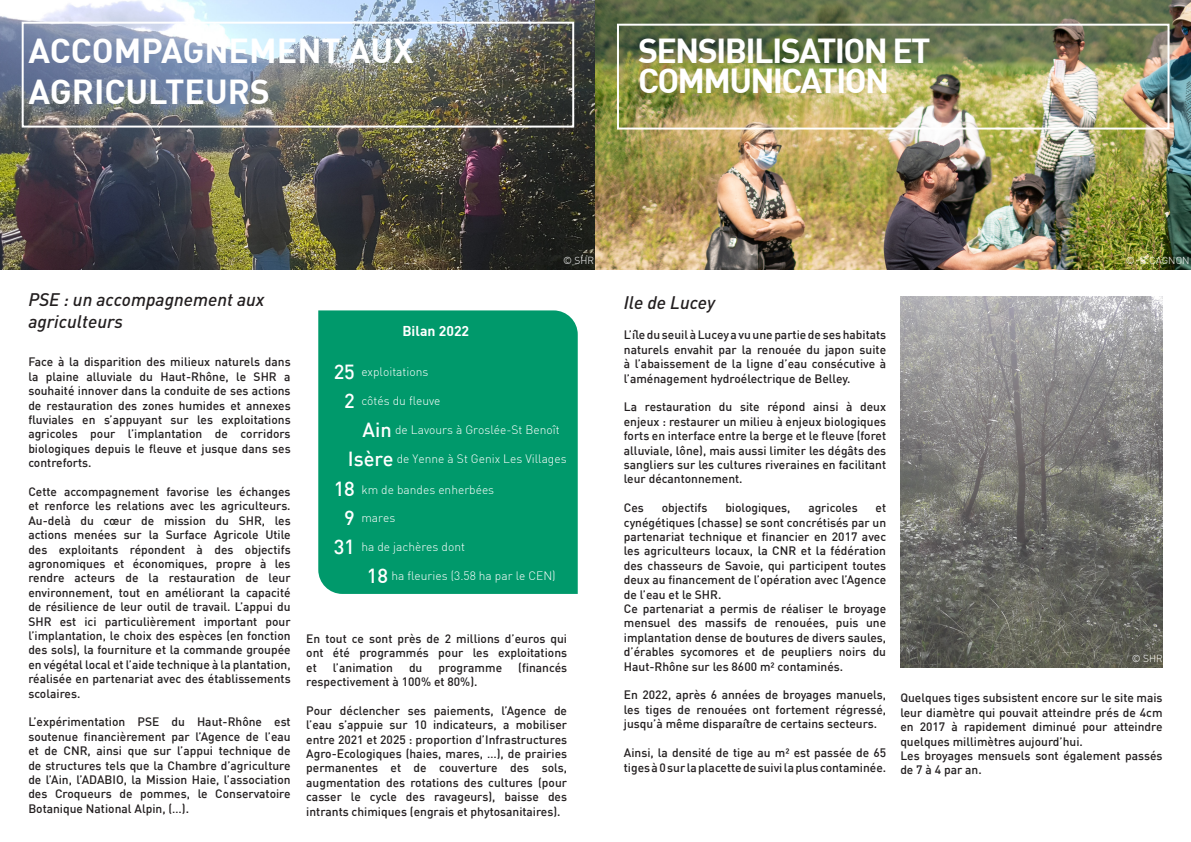
<style>
.page{position:relative;width:1191px;height:842px;background:#fff}
.page>*{position:absolute;margin:0;border:0;box-sizing:border-box;transform-origin:0 0}
.Titre_1{font:700 34px/30px "DIN";letter-spacing:-.05em;color:#fff}
.Titre_1-2{font:700 34px/40.8px "DIN";color:#fff}
.t1{font:500 20px "DIN";color:#fff}
.Titre_2{font:italic 500 18px/21.6px "DIN";color:#231f20}
.t2{font:700 14px "DIN";color:#fff}
.t3{font:500 12px/14.4px "DIN";color:#231f20;text-align:justify}
.t4{font:300 12px "DIN";color:#fff}
.t5{font:300 10px "DIN";color:#fff}
</style>
<div class="page">
<div style="left:318px;top:310px;width:260px;height:284px;background:#00996b"></div>
<img style="left:0;top:0;width:1191px;height:269px">
<div style="left:22px;top:22px;width:552px;height:106px;border:2px solid #fff"></div>
<div style="left:617px;top:24px;width:552px;height:106px;border:2px solid #fff"></div>
<img style="left:900px;top:296px;width:262px;height:372px">
<p class="Titre_1-2" style="left:28px;top:29px;width:387px">ACCOMPAGNEMENT AUX<br>AGRICULTEURS</p>
<p class="Titre_1" style="left:638px;top:34px;width:294px">SENSIBILISATION ET<br>COMMUNICATION</p>
<p class="Titre_2" style="left:28px;top:288px;width:238px">PSE : un accompagnement aux agriculteurs</p>
<p class="t3" style="left:28px;top:354px;width:264px">Face à la disparition des milieux naturels dans la plaine alluviale du Haut-Rhône, le SHR a souhaité innover dans la conduite de ses actions de restauration des zones humides et annexes fluviales en s’appuyant sur les exploitations agricoles pour l’implantation de corridors biologiques depuis le fleuve et jusque dans ses contreforts.</p>
<p class="t3" style="left:28px;top:484px;width:264px">Cette accompagnement favorise les échanges et renforce les relations avec les agriculteurs.<br>Au-delà du cœur de mission du SHR, les actions menées sur la Surface Agricole Utile des exploitants répondent à des objectifs agronomiques et économiques, propre à les rendre acteurs de la restauration de leur environnement, tout en améliorant la capacité de résilience de leur outil de travail. L’appui du SHR est ici particulièrement important pour l’implantation, le choix des espèces (en fonction des sols), la fourniture et la commande groupée en végétal local et l’aide technique à la plantation, réalisée en partenariat avec des établissements scolaires.</p>
<p class="t3" style="left:28px;top:714px;width:264px">L’expérimentation PSE du Haut-Rhône est soutenue financièrement par l’Agence de l’eau et de CNR, ainsi que sur l’appui technique de de structures tels que la Chambre d’agriculture de l’Ain, l’ADABIO, la Mission Haie, l’association des Croqueurs de pommes, le Conservatoire Botanique National Alpin, (…).</p>
<p class="t2" style="left:402px;top:321px;width:68px">Bilan 2022</p>
<p class="t1" style="left:334px;top:359px;width:23px">25</p>
<p class="t4" style="left:361px;top:365px;width:68px">exploitations</p>
<p class="t5" style="left:563px;top:254px;width:32px">© SHR</p>
<p class="t1" style="left:344px;top:388px;width:12px">2</p>
<p class="t4" style="left:361px;top:394px;width:81px">côtés du fleuve</p>
<p class="t1" style="left:362px;top:417px;width:31px">Ain</p>
<p class="t4" style="left:395px;top:422px;width:166px">de Lavours à Groslée-St Benoît</p>
<p class="t1" style="left:348px;top:445px;width:47px">Isère</p>
<p class="t4" style="left:397px;top:451px;width:171px">de Yenne à St Genix Les Villages</p>
<p class="t1" style="left:334px;top:476px;width:23px">18</p>
<p class="t4" style="left:361px;top:482px;width:134px">km de bandes enherbées</p>
<p class="t1" style="left:344px;top:505px;width:12px">9</p>
<p class="t4" style="left:361px;top:511px;width:35px">mares</p>
<p class="t1" style="left:334px;top:534px;width:23px">31</p>
<p class="t4" style="left:361px;top:539px;width:105px">ha de jachères dont</p>
<p class="t1" style="left:367px;top:563px;width:23px">18</p>
<p class="t4" style="left:391px;top:568px;width:166px">ha fleuries (3.58 ha par le CEN)</p>
<p class="t3" style="left:306px;top:631px;width:262px">En tout ce sont près de 2 millions d’euros qui ont été programmés pour les exploitations et</p>
<p class="t3" style="left:333px;top:660px;width:61px">l’animation</p>
<p class="t3" style="left:409px;top:660px;width:15px">du</p>
<p class="t3" style="left:438px;top:660px;width:65px">programme</p>
<p class="t3" style="left:518px;top:660px;width:50px">(financés</p>
<p class="t3" style="left:306px;top:674px;width:173px">respectivement à 100% et 80%).</p>
<p class="t3" style="left:306px;top:703px;width:262px">Pour déclencher ses paiements, l’Agence de l’eau s’appuie sur 10 indicateurs, a mobiliser entre 2021 et 2025 : proportion d’Infrastructures Agro-Ecologiques (haies, mares, …), de prairies permanentes et de couverture des sols, augmentation des rotations des cultures (pour casser le cycle des ravageurs), baisse des intrants chimiques (engrais et phytosanitaires).</p>
<p class="Titre_2" style="left:624px;top:291px;width:93px">Ile de Lucey</p>
<p class="t3" style="left:624px;top:327px;width:264px">L’île du seuil à Lucey a vu une partie de ses habitats naturels envahit par la renouée du japon suite à l’abaissement de la ligne d’eau consécutive à l’aménagement hydroélectrique de Belley.</p>
<p class="t3" style="left:624px;top:399px;width:264px">La restauration du site répond ainsi à deux enjeux : restaurer un milieu à enjeux biologiques forts en interface entre la berge et le fleuve (foret alluviale, lône), mais aussi limiter les dégâts des sangliers sur les cultures riveraines en facilitant leur décantonnement.</p>
<p class="t3" style="left:624px;top:500px;width:21px">Ces</p>
<p class="t3" style="left:661px;top:500px;width:47px">objectifs</p>
<p class="t3" style="left:725px;top:500px;width:67px">biologiques,</p>
<p class="t3" style="left:808px;top:500px;width:51px">agricoles</p>
<p class="t3" style="left:624px;top:500px;width:264px;text-indent:252px">et cynégétiques (chasse) se sont concrétisés par un partenariat technique et financier en 2017 avec les agriculteurs locaux, la CNR et la fédération des chasseurs de Savoie, qui participent toutes deux au financement de l’opération avec l’Agence de l’eau et le SHR.</p>
<p class="t3" style="left:624px;top:601px;width:264px">Ce partenariat a permis de réaliser le broyage mensuel des massifs de renouées, puis une implantation dense de boutures de divers saules, d’érables sycomores et de peupliers noirs du Haut-Rhône sur les 8600 m² contaminés.</p>
<p class="t3" style="left:624px;top:687px;width:264px">En 2022, après 6 années de broyages manuels, les tiges de renouées ont fortement régressé, jusqu’à même disparaître de certains secteurs.</p>
<p class="t3" style="left:624px;top:745px;width:264px">Ainsi, la densité de tige au m² est passée de 65 tiges à 0 sur la placette de suivi la plus contaminée.</p>
<p class="t5" style="left:1125px;top:254px;width:65px">© B.CAGNON</p>
<p class="t5" style="left:1131px;top:652px;width:32px">© SHR</p>
<p class="t3" style="left:900px;top:690px;width:264px">Quelques tiges subsistent encore sur le site mais leur diamètre qui pouvait atteindre prés de 4cm en 2017 à rapidement diminué pour atteindre quelques millimètres aujourd’hui.</p>
<p class="t3" style="left:900px;top:748px;width:264px">Les broyages mensuels sont également passés de 7 à 4 par an.</p>
</div>
